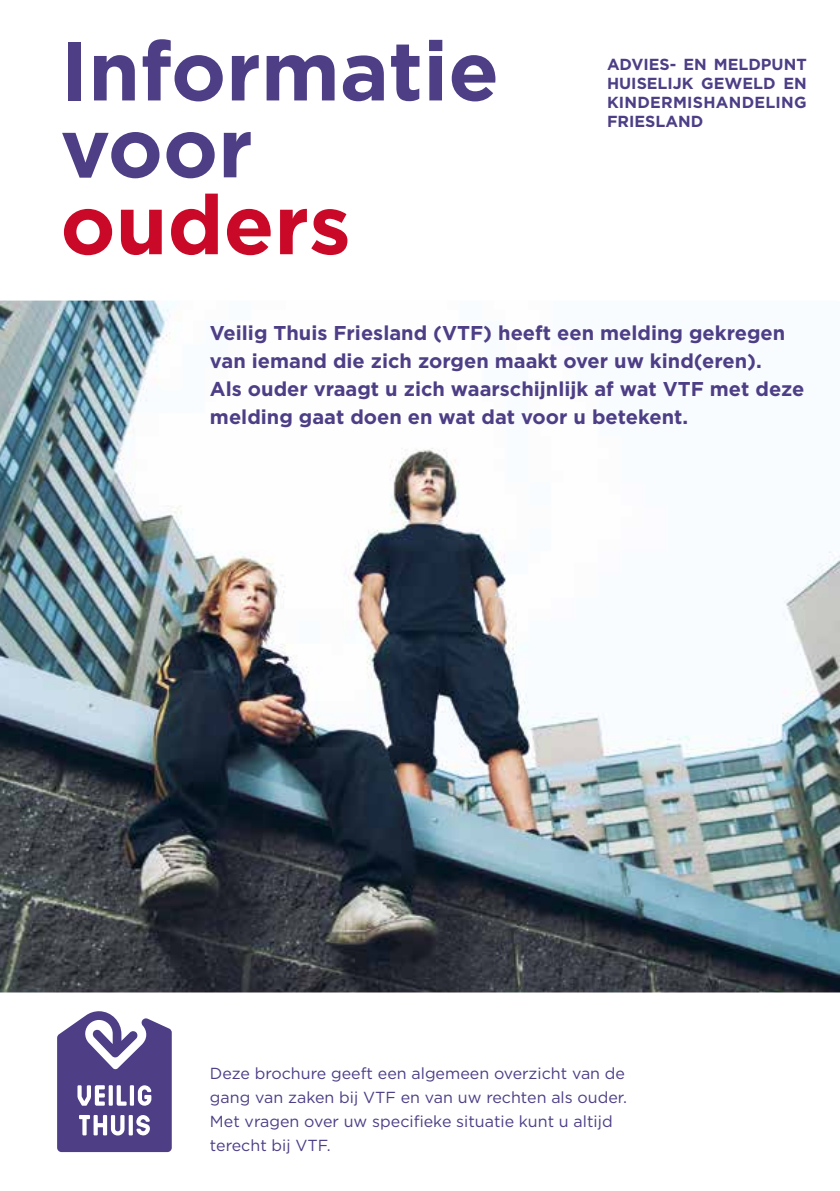
<style>
.page{position:relative;width:840px;height:1191px;background:#fff}
.page>*{position:absolute;margin:0;border:0;box-sizing:border-box;transform-origin:0 0}
.t1{font:700 83px/76.8px "Gotham";color:#4d3e86}
.t2{font:700 83px "Gotham";color:#ca0928}
.t3{font:700 20px/28px "Gotham";color:#4d3e86}
.t4{font:16px/24px "Gotham";color:#4d3e86}
.t5{font:700 16px/19.2px "Gotham";color:#4d3e86;text-align:justify}
</style>
<div class="page">
<img style="left:0;top:300px;width:839px;height:692px">
<svg style="left:57px;top:1011px;width:115px;height:141px"></svg>
<h1 class="t1" style="left:60px;top:32px;width:440px">Informatie voor</h1>
<h1 class="t2" style="left:60px;top:170px;width:292px">ouders</h1>
<p class="t5" style="left:606px;top:54px;width:201px">ADVIES- EN MELDPUNT HUISELIJK GEWELD EN KINDERMISHANDELING FRIESLAND</p>
<p class="t3" style="left:210px;top:319px;width:595px">Veilig Thuis Friesland (VTF) heeft een melding gekregen van iemand die zich zorgen maakt over uw kind(eren).<br>Als ouder vraagt u zich waarschijnlijk af wat VTF met deze melding gaat doen en wat dat voor u betekent.</p>
<p class="t4" style="left:210px;top:1061px;width:418px">Deze brochure geeft een algemeen overzicht van de gang van zaken bij VTF en van uw rechten als ouder.<br>Met vragen over uw specifieke situatie kunt u altijd terecht bij VTF.</p>
</div>
